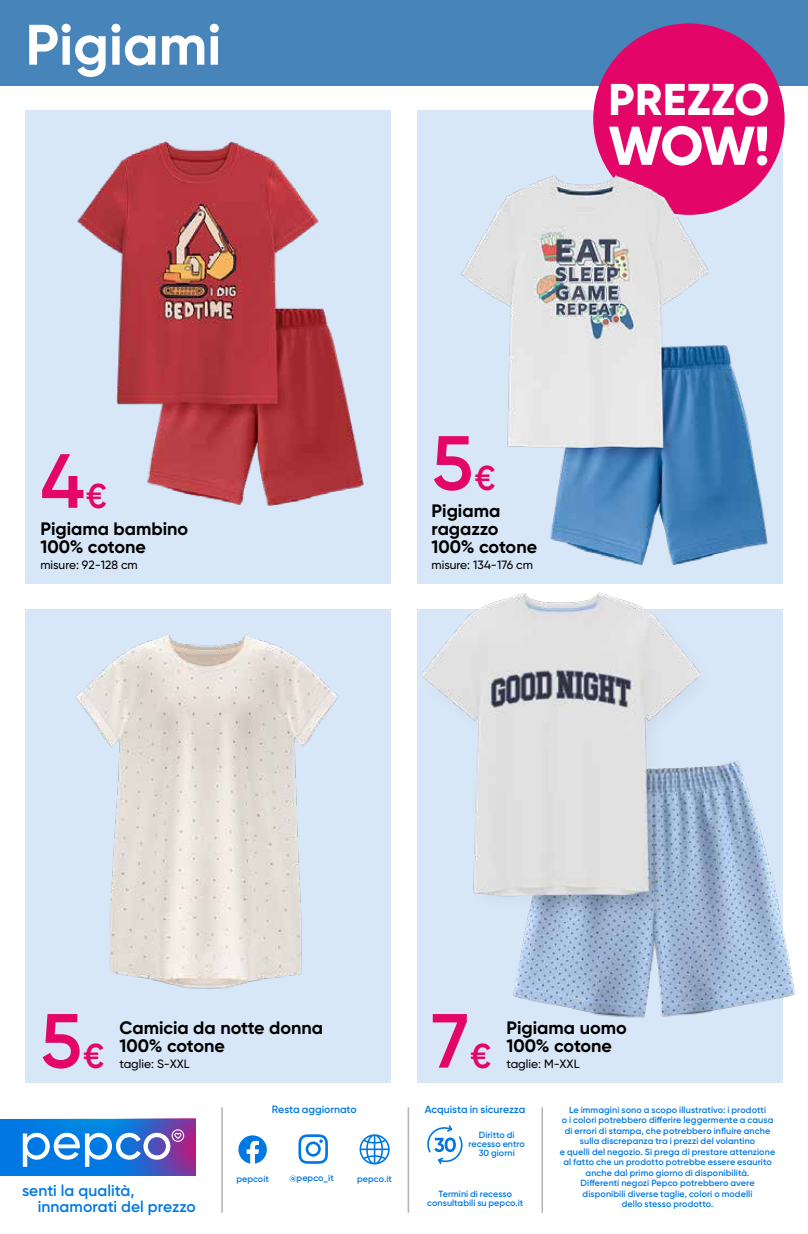
<style>
.page{position:relative;width:808px;height:1234px;background:#fff}
.page>*{position:absolute;margin:0;border:0;box-sizing:border-box;transform-origin:0 0}
.t1{font:600 76.5px "Gilroy";color:#e30567}
.t2{font:700 57px "Gilroy";color:#fff}
.t3{font:800 54.45px "Gilroy";color:#fff}
.t4{font:800 44.4px "Gilroy";letter-spacing:.01em;color:#fff}
.t5{font:600 34.5px "Gilroy";color:#e30567}
.t6{font:700 18px/18px "Gilroy";color:#000}
.t7{font:600 15.6px/15.5px "Gilroy";letter-spacing:.005em;color:#0078e3}
.t8{font:500 12px "Gilroy";color:#000}
.t9{font:600 10.5px "Gilroy";color:#0078e3}
.t10{font:600 9px/10.5px "Gilroy";letter-spacing:.01em;color:#0078e3;text-align:center}
.s1{font-size:34.5px}
</style>
<div class="page">
<div style="left:417px;top:111px;width:365px;height:472px;background:#d8e7f8"></div>
<div style="left:26px;top:111px;width:365px;height:472px;background:#d8e7f8"></div>
<div style="left:26px;top:609px;width:365px;height:473px;background:#d8e7f8"></div>
<div style="left:0;top:0;width:808px;height:85px;background:#4684ba"></div>
<img style="left:75px;top:634px;width:264px;height:355px">
<img style="left:384px;top:583px;width:411px;height:492px">
<img style="left:77px;top:141px;width:287px;height:365px">
<svg style="left:0;top:1118px;width:195px;height:56px;background:#4783d8"></svg>
<hr style="left:408px;top:1106px;width:1px;height:106px;background:#b3b2b2">
<hr style="left:221px;top:1106px;width:2px;height:106px;background:#b3b2b2">
<hr style="left:541px;top:1106px;width:2px;height:106px;background:#b3b2b2">
<svg style="left:427px;top:1125px;width:36px;height:40px"></svg>
<svg style="left:359px;top:1134px;width:31px;height:30px"></svg>
<svg style="left:238px;top:1135px;width:29px;height:28px"></svg>
<svg style="left:298px;top:1134px;width:30px;height:29px"></svg>
<div style="left:593px;top:23px;width:191px;height:192px;background:#e30567;border-radius:50%"></div>
<img style="left:430px;top:147px;width:365px;height:446px">
<h2 class="t2" style="left:26px;top:9px;width:197px">Pigiami</h2>
<h1 class="t1" style="left:40px;top:433px;width:46px">4</h1>
<h3 class="t5" style="left:86px;top:474px;width:22px">€</h3>
<h3 class="t6" style="left:40px;top:519px;width:149px">Pigiama bambino<br>100% cotone</h3>
<h3 class="t8" style="left:40px;top:557px;width:99px">misure: 92-128 cm</h3>
<h3 class="t4" style="left:608px;top:72px;width:162px">PREZZO</h3>
<h3 class="t3" style="left:608px;top:111px;width:163px">WOW!</h3>
<h1 class="t1" style="left:432px;top:415px;width:66px">5<span class="s1">€</span></h1>
<h3 class="t6" style="left:432px;top:501px;width:107px">Pigiama ragazzo<br>100% cotone</h3>
<h3 class="t8" style="left:432px;top:557px;width:103px">misure: 134-176 cm</h3>
<h1 class="t1" style="left:40px;top:993px;width:66px">5<span class="s1">€</span></h1>
<h1 class="t1" style="left:432px;top:993px;width:61px">7<span class="s1">€</span></h1>
<h3 class="t6" style="left:119px;top:1018px;width:205px">Camicia da notte donna<br>100% cotone</h3>
<h3 class="t8" style="left:119px;top:1055px;width:72px">taglie: S-XXL</h3>
<h3 class="t6" style="left:506px;top:1018px;width:122px">Pigiama uomo<br>100% cotone</h3>
<h3 class="t8" style="left:506px;top:1055px;width:75px">taglie: M-XXL</h3>
<h3 class="t7" style="left:38px;top:1182px;width:160px;text-indent:-16px">senti la qualità, innamorati del prezzo</h3>
<p class="t9" style="left:272px;top:1102px;width:86px">Resta aggiornato</p>
<p class="t10" style="left:236px;top:1173px;width:34px">pepcoit</p>
<p class="t10" style="left:289px;top:1172px;width:46px">@pepco_it</p>
<p class="t10" style="left:357px;top:1173px;width:36px">pepco.it</p>
<p class="t9" style="left:425px;top:1102px;width:102px">Acquista in sicurezza</p>
<p class="t10" style="left:468px;top:1129px;width:58px;line-height:9px">Diritto di recesso entro<br>30 giorni</p>
<p class="t10" style="left:427px;top:1189px;width:98px;line-height:9px">Termini di recesso consultabili su pepco.it</p>
<p class="t10" style="left:560px;top:1103px;width:217px">Le immagini sono a scopo illustrativo: i prodotti<br>o i colori potrebbero differire leggermente a causa di errori di stampa, che potrebbero influire anche sulla discrepanza tra i prezzi del volantino<br>e quelli del negozio. Si prega di prestare attenzione al fatto che un prodotto potrebbe essere esaurito anche dal primo giorno di disponibilità.<br>Differenti negozi Pepco potrebbero avere disponibili diverse taglie, colori o modelli<br>dello stesso prodotto.</p>
</div>
